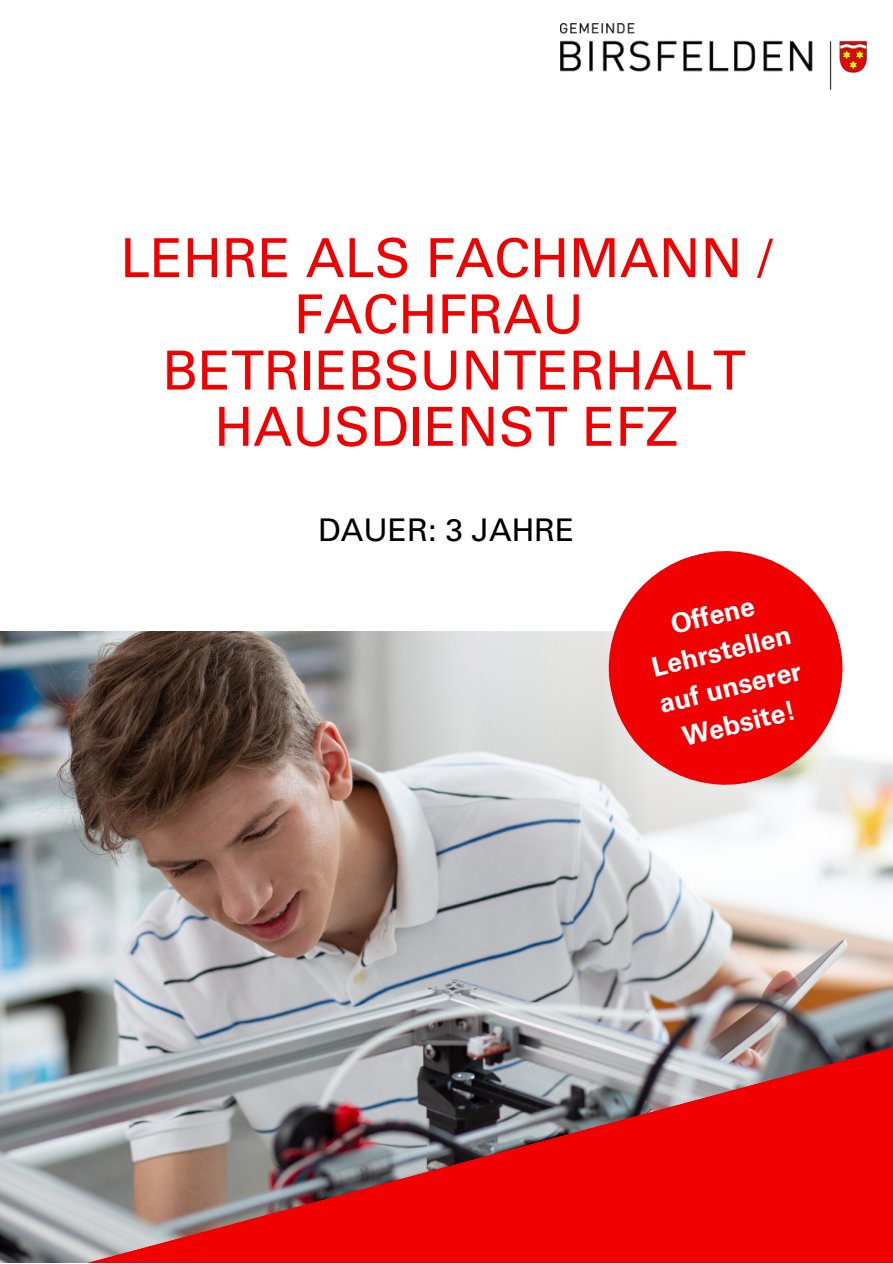
<style>
.page{position:relative;width:893px;height:1264px;background:#fff}
.page>*{position:absolute;margin:0;border:0;box-sizing:border-box;transform-origin:0 0}
.t1{font:53.85px/56.2px "Univers LT Pro 55 Roman";color:#f00000;text-align:center}
.t2{font:31.35px "Univers LT Pro 55 Roman";color:#000}
.t3{font:700 27px/37.2px "Univers LT Pro 65";color:#fff;text-align:center}
</style>
<div class="page">
<img style="left:0;top:631px;width:892px;height:631px">
<img style="left:560px;top:23px;width:306px;height:67px">
<svg style="left:68px;top:1009px;width:824px;height:253px;background:#b75454"></svg>
<svg style="left:597px;top:551px;width:257px;height:245px;fill:#f00000"></svg>
<p class="t1" style="left:120px;top:237px;width:653px">LEHRE ALS FACHMANN /<br>FACHFRAU</p>
<p class="t1" style="left:162px;top:349px;width:585px">BETRIEBSUNTERHALT<br>HAUSDIENST EFZ</p>
<p class="t2" style="left:318px;top:518px;width:257px">DAUER: 3 JAHRE</p>
<p class="t3" style="left:638px;top:618px;width:147px;rotate:-14deg">Offene<br>Lehrstellen auf unserer<br>Website!</p>
</div>
